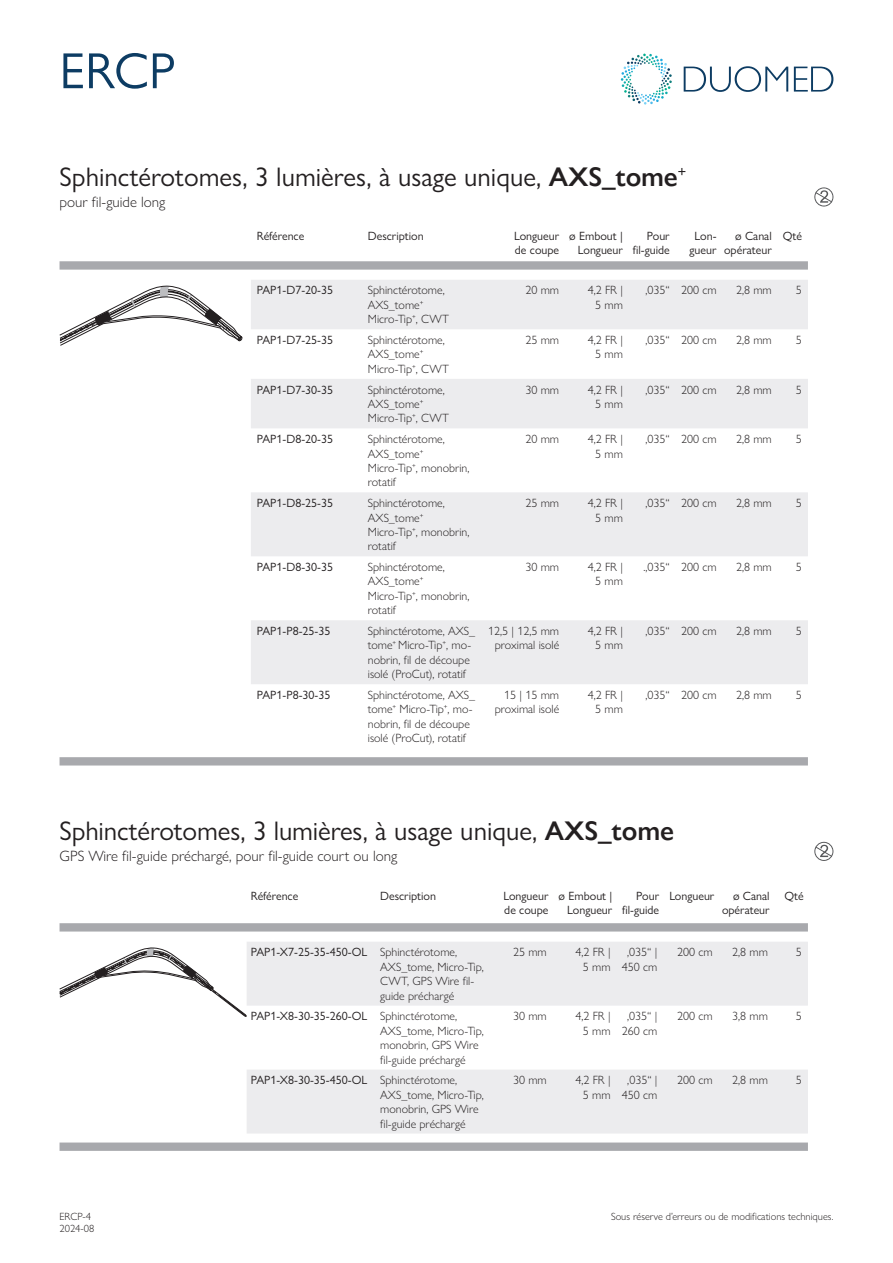
<style>
.page{position:relative;width:893px;height:1263px;background:#fff}
.page>*{position:absolute;margin:0;border:0;box-sizing:border-box;transform-origin:0 0}
.t1{font:51px "Gill Sans Nova";color:#0d3c63}
.Titel2{font:27px "Gill Sans Nova";color:#231f20}
.t2{font:300 15px "Gill Sans Nova";color:#231f20}
.t3{font:300 12px/14.4px "Gill Sans Nova";color:#231f20}
.t4{font:12px/14.4px "Gill Sans Nova";color:#231f20;text-align:right}
.t5{font:300 10.5px/12.6px "Gill Sans Nova";color:#231f20}
.s1{font-weight:600}
</style>
<div class="page">
<svg style="left:621px;top:54px;width:51px;height:51px"></svg>
<svg style="left:684px;top:66px;width:149px;height:26px"></svg>
<svg style="left:814px;top:187px;width:19px;height:20px"></svg>
<svg style="left:60px;top:261px;width:748px;height:504px"></svg>
<svg style="left:251px;top:280px;width:557px;height:404px;fill:#ececee"></svg>
<svg style="left:59px;top:285px;width:184px;height:61px"></svg>
<svg style="left:814px;top:842px;width:19px;height:19px"></svg>
<svg style="left:60px;top:923px;width:748px;height:228px"></svg>
<svg style="left:247px;top:942px;width:561px;height:191px;fill:#ececee"></svg>
<svg style="left:59px;top:947px;width:188px;height:70px"></svg>
<h1 class="t1" style="left:60px;top:40px;width:117px">ERCP</h1>
<p class="Titel2" style="left:60px;top:160px;width:628px">Sphinctérotomes, 3 lumières, à usage unique, <span class="s1">AXS_tome</span><sup>+</sup></p>
<p class="t2" style="left:60px;top:192px;width:107px">pour fil-guide long</p>
<p class="t4" style="left:257px;top:228px;width:49px">Référence</p>
<p class="t4" style="left:368px;top:228px;width:57px">Description</p>
<p class="t4" style="left:514px;top:228px;width:47px">Longueur</p>
<p class="t4" style="left:515px;top:243px;width:46px">de coupe</p>
<p class="t4" style="left:689px;top:228px;width:28px;text-align:center">Lon&shy;gueur</p>
<p class="t4" style="left:735px;top:228px;width:38px">ø Canal</p>
<p class="t4" style="left:569px;top:228px;width:55px">ø Embout |<br>Longueur</p>
<p class="t4" style="left:647px;top:228px;width:24px">Pour</p>
<p class="t4" style="left:633px;top:243px;width:38px">fil-guide</p>
<p class="t4" style="left:724px;top:243px;width:49px">opérateur</p>
<p class="t4" style="left:783px;top:228px;width:21px">Qté</p>
<p class="t4" style="left:257px;top:283px;width:78px">PAP1-D7-20-35</p>
<p class="t3" style="left:368px;top:283px;width:83px">Sphinctérotome,<br>AXS_tome<sup>+<br></sup>Micro-Tip<sup>+</sup>, CWT</p>
<p class="t3" style="left:525px;top:283px;width:35px">20 mm</p>
<p class="t3" style="left:588px;top:283px;width:37px">4,2 FR |</p>
<p class="t3" style="left:595px;top:297px;width:29px">5 mm</p>
<p class="t4" style="left:257px;top:333px;width:78px">PAP1-D7-25-35</p>
<p class="t3" style="left:368px;top:333px;width:83px">Sphinctérotome,<br>AXS_tome<sup>+<br></sup>Micro-Tip<sup>+</sup>, CWT</p>
<p class="t3" style="left:525px;top:333px;width:35px">25 mm</p>
<p class="t3" style="left:588px;top:333px;width:37px">4,2 FR |</p>
<p class="t3" style="left:595px;top:347px;width:29px">5 mm</p>
<p class="t4" style="left:257px;top:382px;width:78px">PAP1-D7-30-35</p>
<p class="t3" style="left:368px;top:382px;width:83px">Sphinctérotome,<br>AXS_tome<sup>+<br></sup>Micro-Tip<sup>+</sup>, CWT</p>
<p class="t3" style="left:525px;top:382px;width:35px">30 mm</p>
<p class="t3" style="left:588px;top:382px;width:37px">4,2 FR |</p>
<p class="t3" style="left:595px;top:397px;width:29px">5 mm</p>
<p class="t4" style="left:257px;top:432px;width:78px">PAP1-D8-20-35</p>
<p class="t3" style="left:368px;top:432px;width:103px">Sphinctérotome,<br>AXS_tome<sup>+<br></sup>Micro-Tip<sup>+</sup>, monobrin, rotatif</p>
<p class="t3" style="left:525px;top:432px;width:35px">20 mm</p>
<p class="t3" style="left:588px;top:432px;width:37px">4,2 FR |</p>
<p class="t3" style="left:595px;top:446px;width:29px">5 mm</p>
<p class="t4" style="left:257px;top:496px;width:78px">PAP1-D8-25-35</p>
<p class="t3" style="left:368px;top:496px;width:103px">Sphinctérotome,<br>AXS_tome<sup>+<br></sup>Micro-Tip<sup>+</sup>, monobrin, rotatif</p>
<p class="t3" style="left:525px;top:496px;width:35px">25 mm</p>
<p class="t3" style="left:588px;top:496px;width:37px">4,2 FR |</p>
<p class="t3" style="left:595px;top:510px;width:29px">5 mm</p>
<p class="t4" style="left:257px;top:560px;width:78px">PAP1-D8-30-35</p>
<p class="t3" style="left:368px;top:560px;width:103px">Sphinctérotome,<br>AXS_tome<sup>+<br></sup>Micro-Tip<sup>+</sup>, monobrin, rotatif</p>
<p class="t3" style="left:525px;top:560px;width:35px">30 mm</p>
<p class="t3" style="left:588px;top:560px;width:37px">4,2 FR |</p>
<p class="t3" style="left:595px;top:574px;width:29px">5 mm</p>
<p class="t4" style="left:257px;top:624px;width:75px">PAP1-P8-25-35</p>
<p class="t3" style="left:368px;top:624px;width:109px">Sphinctérotome, AXS_ tome<sup>+</sup> Micro-Tip<sup>+</sup>, mo&shy;nobrin, fil de découpe isolé (ProCut), rotatif</p>
<p class="t3" style="left:488px;top:624px;width:72px">12,5 | 12,5 mm</p>
<p class="t3" style="left:495px;top:638px;width:66px">proximal isolé</p>
<p class="t4" style="left:257px;top:687px;width:75px">PAP1-P8-30-35</p>
<p class="t3" style="left:368px;top:687px;width:109px">Sphinctérotome, AXS_ tome<sup>+</sup> Micro-Tip<sup>+</sup>, mo&shy;nobrin, fil de découpe isolé (ProCut), rotatif</p>
<p class="t3" style="left:504px;top:687px;width:56px">15 | 15 mm</p>
<p class="t3" style="left:495px;top:702px;width:66px">proximal isolé</p>
<p class="t3" style="left:588px;top:624px;width:37px">4,2 FR |</p>
<p class="t3" style="left:595px;top:638px;width:29px">5 mm</p>
<p class="t3" style="left:588px;top:687px;width:37px">4,2 FR |</p>
<p class="t3" style="left:595px;top:702px;width:29px">5 mm</p>
<p class="t3" style="left:645px;top:283px;width:26px">,035“</p>
<p class="t3" style="left:681px;top:283px;width:37px">200 cm</p>
<p class="t3" style="left:736px;top:283px;width:37px">2,8 mm</p>
<p class="t3" style="left:796px;top:283px;width:7px">5</p>
<p class="t3" style="left:645px;top:333px;width:26px">,035“</p>
<p class="t3" style="left:681px;top:333px;width:37px">200 cm</p>
<p class="t3" style="left:736px;top:333px;width:37px">2,8 mm</p>
<p class="t3" style="left:796px;top:333px;width:7px">5</p>
<p class="t3" style="left:645px;top:382px;width:26px">,035“</p>
<p class="t3" style="left:681px;top:382px;width:37px">200 cm</p>
<p class="t3" style="left:736px;top:382px;width:37px">2,8 mm</p>
<p class="t3" style="left:796px;top:382px;width:7px">5</p>
<p class="t3" style="left:645px;top:432px;width:26px">,035“</p>
<p class="t3" style="left:681px;top:432px;width:37px">200 cm</p>
<p class="t3" style="left:736px;top:432px;width:37px">2,8 mm</p>
<p class="t3" style="left:796px;top:432px;width:7px">5</p>
<p class="t3" style="left:645px;top:496px;width:26px">,035“</p>
<p class="t3" style="left:681px;top:496px;width:37px">200 cm</p>
<p class="t3" style="left:736px;top:496px;width:37px">2,8 mm</p>
<p class="t3" style="left:796px;top:496px;width:7px">5</p>
<p class="t3" style="left:643px;top:560px;width:28px">.,035“</p>
<p class="t3" style="left:681px;top:560px;width:37px">200 cm</p>
<p class="t3" style="left:736px;top:560px;width:37px">2,8 mm</p>
<p class="t3" style="left:796px;top:560px;width:7px">5</p>
<p class="t3" style="left:645px;top:624px;width:26px">,035“</p>
<p class="t3" style="left:681px;top:624px;width:37px">200 cm</p>
<p class="t3" style="left:736px;top:624px;width:37px">2,8 mm</p>
<p class="t3" style="left:796px;top:624px;width:7px">5</p>
<p class="t3" style="left:645px;top:687px;width:26px">,035“</p>
<p class="t3" style="left:681px;top:687px;width:37px">200 cm</p>
<p class="t3" style="left:736px;top:687px;width:37px">2,8 mm</p>
<p class="t3" style="left:796px;top:687px;width:7px">5</p>
<p class="Titel2" style="left:60px;top:814px;width:616px">Sphinctérotomes, 3 lumières, à usage unique, <span class="s1">AXS_tome</span></p>
<p class="t2" style="left:60px;top:847px;width:339px">GPS Wire fil-guide préchargé, pour fil-guide court ou long</p>
<p class="t4" style="left:251px;top:888px;width:49px">Référence</p>
<p class="t4" style="left:380px;top:888px;width:57px">Description</p>
<p class="t4" style="left:503px;top:888px;width:47px">Longueur</p>
<p class="t4" style="left:504px;top:903px;width:46px">de coupe</p>
<p class="t4" style="left:669px;top:888px;width:47px">Longueur</p>
<p class="t4" style="left:733px;top:888px;width:38px">ø Canal</p>
<p class="t4" style="left:722px;top:903px;width:49px">opérateur</p>
<p class="t4" style="left:559px;top:888px;width:55px">ø Embout |<br>Longueur</p>
<p class="t4" style="left:636px;top:888px;width:24px">Pour</p>
<p class="t4" style="left:622px;top:903px;width:38px">fil-guide</p>
<p class="t4" style="left:784px;top:888px;width:21px">Qté</p>
<p class="t4" style="left:251px;top:945px;width:118px">PAP1-X7-25-35-450-OL</p>
<p class="t3" style="left:380px;top:945px;width:105px">Sphinctérotome,<br>AXS_tome, Micro-Tip,<br>CWT, GPS Wire fil&shy;guide préchargé</p>
<p class="t3" style="left:513px;top:945px;width:35px">25 mm</p>
<p class="t3" style="left:575px;top:945px;width:37px;text-align:right">4,2 FR |<br>5 mm</p>
<p class="t3" style="left:622px;top:945px;width:37px;text-align:center">,035“ |<br>450 cm</p>
<p class="t3" style="left:677px;top:945px;width:37px">200 cm</p>
<p class="t3" style="left:732px;top:945px;width:37px">2,8 mm</p>
<p class="t3" style="left:796px;top:945px;width:7px">5</p>
<p class="t4" style="left:251px;top:1009px;width:118px">PAP1-X8-30-35-260-OL</p>
<p class="t3" style="left:380px;top:1009px;width:105px">Sphinctérotome,<br>AXS_tome, Micro-Tip, monobrin, GPS Wire fil-guide préchargé</p>
<p class="t3" style="left:513px;top:1009px;width:35px">30 mm</p>
<p class="t3" style="left:575px;top:1009px;width:37px;text-align:right">4,2 FR |<br>5 mm</p>
<p class="t3" style="left:622px;top:1009px;width:37px;text-align:center">,035“ |<br>260 cm</p>
<p class="t3" style="left:677px;top:1009px;width:37px">200 cm</p>
<p class="t3" style="left:732px;top:1009px;width:37px">3,8 mm</p>
<p class="t3" style="left:796px;top:1009px;width:7px">5</p>
<p class="t4" style="left:251px;top:1073px;width:118px">PAP1-X8-30-35-450-OL</p>
<p class="t3" style="left:380px;top:1073px;width:105px">Sphinctérotome,<br>AXS_tome, Micro-Tip, monobrin, GPS Wire fil-guide préchargé</p>
<p class="t3" style="left:513px;top:1073px;width:35px">30 mm</p>
<p class="t3" style="left:575px;top:1073px;width:37px;text-align:right">4,2 FR |<br>5 mm</p>
<p class="t3" style="left:622px;top:1073px;width:37px;text-align:center">,035“ |<br>450 cm</p>
<p class="t3" style="left:677px;top:1073px;width:37px">200 cm</p>
<p class="t3" style="left:732px;top:1073px;width:37px">2,8 mm</p>
<p class="t3" style="left:796px;top:1073px;width:7px">5</p>
<p class="t5" style="left:60px;top:1209px;width:36px">ERCP-4<br>2024-08</p>
<p class="t5" style="left:611px;top:1209px;width:224px">Sous réserve d’erreurs ou de modifications techniques.</p>
</div>
